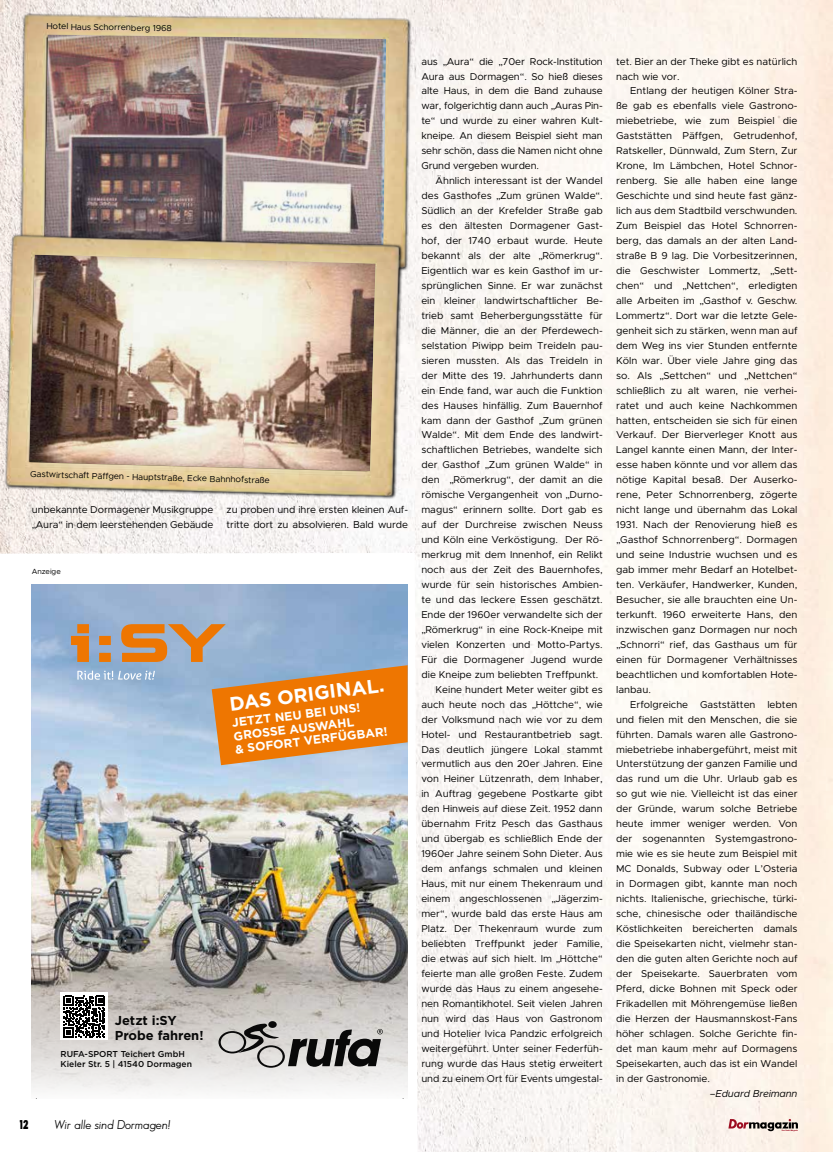
<style>
.page{position:relative;width:833px;height:1152px;background:#fff}
.page>*{position:absolute;margin:0;border:0;box-sizing:border-box;transform-origin:0 0}
.t1{font:700 19.5px "Gotham";color:#fff}
.t2{font:700 12.88px/15.5px "Gotham";color:#090909}
.t3{font:italic 12.5px "Sans Serif Book FLF";color:#000}
.t4{font:12.5px "Sans Serif Exb FLF Cond";color:#000}
.t5{font:700 12.25px/13.4px "Gotham";color:#fff}
.t6{font:10px/15px "Metropolis";color:#000}
.t7{font:italic 10px "Metropolis";letter-spacing:-.015em;color:#000}
.t8{font:8.75px "Metropolis";color:#000}
.t9{font:500 8.5px/10.2px "Gotham";color:#090909}
.t10{font:7.5px "Metropolis";letter-spacing:-.01em;color:#000}
.t11{font:1.88px "Sans Serif Bld FLF";letter-spacing:-.03em;color:#9d0d21}
</style>
<div class="page">
<img style="left:0;top:0;width:833px;height:1152px">
<svg style="left:728px;top:1119px;width:70px;height:12px"></svg>
<img style="left:15px;top:0;width:421px;height:274px">
<img style="left:45px;top:34px;width:341px;height:187px">
<img style="left:0;top:221px;width:427px;height:281px">
<svg style="left:29px;top:254px;width:348px;height:217px;background:#b6a391"></svg>
<img style="left:32px;top:584px;width:375px;height:373px">
<svg style="left:32px;top:957px;width:375px;height:141px;background:#c9c5c1"></svg>
<svg style="left:268px;top:1021px;width:9px;height:7px"></svg>
<svg style="left:218px;top:1023px;width:165px;height:44px;background:#979694"></svg>
<svg style="left:71px;top:624px;width:336px;height:141px;background:#bca189"></svg>
<svg style="left:61px;top:992px;width:47px;height:48px"></svg>
<svg style="left:64px;top:995px;width:41px;height:42px"></svg>
<svg style="left:32px;top:584px;width:5px;height:6px"></svg>
<p class="t8" style="left:47px;top:21px;width:127px;rotate:1deg">Hotel Haus Schorrenberg 1968</p>
<p class="t8" style="left:30px;top:469px;width:241px;rotate:1deg">Gastwirtschaft Päffgen - Hauptstraße, Ecke Bahnhofstraße</p>
<p class="t6" style="left:32px;top:502px;width:183px">unbekannte Dormagener Musikgruppe „Aura“ in dem leerstehenden Gebäude</p>
<p class="t6" style="left:227px;top:502px;width:183px">zu proben und ihre ersten kleinen Auf&shy;tritte dort zu absolvieren. Bald wurde</p>
<p class="t10" style="left:32px;top:567px;width:30px">Anzeige</p>
<h1 class="t1" style="left:228px;top:691px;width:157px;rotate:-7deg">DAS ORIGINAL.</h1>
<p class="t5" style="left:231px;top:716px;width:155px;rotate:-7deg">JETZT NEU BEI UNS!<br>GROSSE AUSWAHL<br>&amp; SOFORT VERFÜGBAR!</p>
<p class="t2" style="left:115px;top:1012px;width:90px">Jetzt i:SY<br>Probe fahren!</p>
<p class="t9" style="left:61px;top:1048px;width:133px">RUFA-SPORT Teichert GmbH<br>Kieler Str. 5 | 41540 Dormagen</p>
<p class="t6" style="left:421px;top:54px;width:183px;text-align:justify">aus „Aura“ die „70er Rock-Institution Aura aus Dormagen“. So hieß dieses alte Haus, in dem die Band zuhause war, folgerichtig dann auch „Auras Pin&shy;te“ und wurde zu einer wahren Kult&shy;kneipe. An diesem Beispiel sieht man sehr schön, dass die Namen nicht ohne Grund vergeben wurden.</p>
<p class="t6" style="left:435px;top:173px;width:169px">Ähnlich interessant ist der Wandel</p>
<p class="t6" style="left:421px;top:188px;width:183px">des Gasthofes „Zum grünen Walde“.</p>
<p class="t6" style="left:421px;top:203px;width:183px">Südlich an der Krefelder Straße gab</p>
<p class="t6" style="left:421px;top:218px;width:183px">es den ältesten Dormagener Gast-</p>
<p class="t6" style="left:421px;top:233px;width:183px">hof, der 1740 erbaut wurde. Heute</p>
<p class="t6" style="left:421px;top:248px;width:183px">bekannt als der alte „Römerkrug“.</p>
<p class="t6" style="left:421px;top:263px;width:183px">Eigentlich war es kein Gasthof im ur-</p>
<p class="t6" style="left:421px;top:278px;width:183px">sprünglichen Sinne. Er war zunächst</p>
<p class="t6" style="left:421px;top:293px;width:183px">ein kleiner landwirtschaftlicher Be-</p>
<p class="t6" style="left:421px;top:308px;width:183px">trieb samt Beherbergungsstätte für</p>
<p class="t6" style="left:421px;top:323px;width:183px">die Männer, die an der Pferdewech-</p>
<p class="t6" style="left:421px;top:338px;width:183px">selstation Piwipp beim Treideln pau-</p>
<p class="t6" style="left:421px;top:353px;width:183px">sieren mussten. Als das Treideln in</p>
<p class="t6" style="left:421px;top:368px;width:183px">der Mitte des 19. Jahrhunderts dann</p>
<p class="t6" style="left:421px;top:383px;width:183px">ein Ende fand, war auch die Funktion</p>
<p class="t6" style="left:421px;top:397px;width:183px">des Hauses hinfällig. Zum Bauernhof</p>
<p class="t6" style="left:421px;top:412px;width:183px">kam dann der Gasthof „Zum grünen</p>
<p class="t6" style="left:421px;top:427px;width:183px">Walde“. Mit dem Ende des landwirt-</p>
<p class="t6" style="left:421px;top:442px;width:183px">schaftlichen Betriebes, wandelte sich</p>
<p class="t6" style="left:421px;top:457px;width:183px">der Gasthof „Zum grünen Walde“ in</p>
<p class="t6" style="left:421px;top:472px;width:183px">den „Römerkrug“, der damit an die</p>
<p class="t6" style="left:421px;top:487px;width:183px">römische Vergangenheit von „Durno-</p>
<p class="t6" style="left:421px;top:502px;width:183px">magus“ erinnern sollte. Dort gab es</p>
<p class="t6" style="left:421px;top:517px;width:183px">auf der Durchreise zwischen Neuss</p>
<p class="t6" style="left:421px;top:532px;width:183px">und Köln eine Verköstigung. Der Rö-</p>
<p class="t6" style="left:421px;top:547px;width:183px">merkrug mit dem Innenhof, ein Relikt</p>
<p class="t6" style="left:421px;top:562px;width:183px">noch aus der Zeit des Bauernhofes,</p>
<p class="t6" style="left:421px;top:577px;width:183px">wurde für sein historisches Ambien-</p>
<p class="t6" style="left:421px;top:592px;width:183px">te und das leckere Essen geschätzt.</p>
<p class="t6" style="left:421px;top:607px;width:183px">Ende der 1960er verwandelte sich der</p>
<p class="t6" style="left:421px;top:622px;width:183px">„Römerkrug“ in eine Rock-Kneipe mit</p>
<p class="t6" style="left:421px;top:637px;width:183px">vielen Konzerten und Motto-Partys.</p>
<p class="t6" style="left:421px;top:652px;width:183px">Für die Dormagener Jugend wurde</p>
<p class="t6" style="left:421px;top:667px;width:179px">die Kneipe zum beliebten Treffpunkt.</p>
<p class="t6" style="left:435px;top:682px;width:169px">Keine hundert Meter weiter gibt es</p>
<p class="t6" style="left:421px;top:696px;width:183px">auch heute noch das „Höttche“, wie</p>
<p class="t6" style="left:421px;top:711px;width:183px">der Volksmund nach wie vor zu dem</p>
<p class="t6" style="left:421px;top:726px;width:183px">Hotel- und Restaurantbetrieb sagt.</p>
<p class="t6" style="left:421px;top:741px;width:183px">Das deutlich jüngere Lokal stammt</p>
<p class="t6" style="left:421px;top:756px;width:183px">vermutlich aus den 20er Jahren. Eine</p>
<p class="t6" style="left:421px;top:771px;width:183px">von Heiner Lützenrath, dem Inhaber,</p>
<p class="t6" style="left:421px;top:786px;width:183px">in Auftrag gegebene Postkarte gibt</p>
<p class="t6" style="left:421px;top:801px;width:183px">den Hinweis auf diese Zeit. 1952 dann</p>
<p class="t6" style="left:421px;top:816px;width:183px">übernahm Fritz Pesch das Gasthaus</p>
<p class="t6" style="left:421px;top:831px;width:183px">und übergab es schließlich Ende der</p>
<p class="t6" style="left:421px;top:846px;width:183px">1960er Jahre seinem Sohn Dieter. Aus</p>
<p class="t6" style="left:421px;top:861px;width:183px">dem anfangs schmalen und kleinen</p>
<p class="t6" style="left:421px;top:876px;width:183px">Haus, mit nur einem Thekenraum und</p>
<p class="t6" style="left:421px;top:891px;width:183px">einem angeschlossenen „Jägerzim-</p>
<p class="t6" style="left:421px;top:906px;width:183px">mer“, wurde bald das erste Haus am</p>
<p class="t6" style="left:421px;top:921px;width:183px">Platz. Der Thekenraum wurde zum</p>
<p class="t6" style="left:421px;top:936px;width:183px">beliebten Treffpunkt jeder Familie,</p>
<p class="t6" style="left:421px;top:951px;width:183px">die etwas auf sich hielt. Im „Höttche“</p>
<p class="t6" style="left:421px;top:966px;width:183px">feierte man alle großen Feste. Zudem</p>
<p class="t6" style="left:421px;top:981px;width:183px">wurde das Haus zu einem angesehe-</p>
<p class="t6" style="left:421px;top:995px;width:183px">nen Romantikhotel. Seit vielen Jahren</p>
<p class="t6" style="left:421px;top:1010px;width:183px">nun wird das Haus von Gastronom</p>
<p class="t6" style="left:421px;top:1025px;width:183px">und Hotelier Ivica Pandzic erfolgreich</p>
<p class="t6" style="left:421px;top:1040px;width:183px">weitergeführt. Unter seiner Federfüh-</p>
<p class="t6" style="left:421px;top:1055px;width:183px">rung wurde das Haus stetig erweitert</p>
<p class="t6" style="left:421px;top:1070px;width:183px">und zu einem Ort für Events umgestal-</p>
<p class="t6" style="left:616px;top:54px;width:183px">tet. Bier an der Theke gibt es natürlich nach wie vor.</p>
<p class="t6" style="left:616px;top:84px;width:183px;text-align:justify;text-indent:14px">Entlang der heutigen Kölner Stra&shy;ße gab es ebenfalls viele Gastrono&shy;miebetriebe, wie zum Beispiel die Gaststätten Päffgen, Getrudenhof, Ratskeller, Dünnwald, Zum Stern, Zur Krone, Im Lämbchen, Hotel Schnor&shy;renberg. Sie alle haben eine lange Geschichte und sind heute fast gänz&shy;lich aus dem Stadtbild verschwunden.<br>Zum Beispiel das Hotel Schnorren&shy;berg, das damals an der alten Land&shy;straße B 9 lag. Die Vorbesitzerinnen, die Geschwister Lommertz, „Sett&shy;chen“ und „Nettchen“, erledigten alle Arbeiten im „Gasthof v. Geschw.<br>Lommertz“. Dort war die letzte Gele&shy;genheit sich zu stärken, wenn man auf dem Weg ins vier Stunden entfernte Köln war. Über viele Jahre ging das so. Als „Settchen“ und „Nettchen“ schließlich zu alt waren, nie verhei&shy;ratet und auch keine Nachkommen hatten, entscheiden sie sich für einen Verkauf. Der Bierverleger Knott aus Langel kannte einen Mann, der Inter&shy;esse haben könnte und vor allem das nötige Kapital besaß. Der Auserko&shy;rene, Peter Schnorrenberg, zögerte nicht lange und übernahm das Lokal 1931. Nach der Renovierung hieß es „Gasthof Schnorrenberg“. Dormagen und seine Industrie wuchsen und es gab immer mehr Bedarf an Hotelbet&shy;ten. Verkäufer, Handwerker, Kunden, Besucher, sie alle brauchten eine Un&shy;terkunft. 1960 erweiterte Hans, den inzwischen ganz Dormagen nur noch „Schnorri“ rief, das Gasthaus um für einen für Dormagener Verhältnisses beachtlichen und komfortablen Hote&shy;lanbau.</p>
<p class="t6" style="left:616px;top:696px;width:183px;text-align:justify;text-indent:14px">Erfolgreiche Gaststätten lebten und fielen mit den Menschen, die sie führten. Damals waren alle Gastrono&shy;miebetriebe inhabergeführt, meist mit Unterstützung der ganzen Familie und das rund um die Uhr. Urlaub gab es so gut wie nie. Vielleicht ist das einer der Gründe, warum solche Betriebe heute immer weniger werden. Von der sogenannten Systemgastrono&shy;mie wie es sie heute zum Beispiel mit MC Donalds, Subway oder L’Osteria in Dormagen gibt, kannte man noch nichts. Italienische, griechische, türki&shy;sche, chinesische oder thailändische Köstlichkeiten bereicherten damals die Speisekarten nicht, vielmehr stan&shy;den die guten alten Gerichte noch auf der Speisekarte. Sauerbraten vom Pferd, dicke Bohnen mit Speck oder Frikadellen mit Möhrengemüse ließen die Herzen der Hausmannskost-Fans höher schlagen. Solche Gerichte fin&shy;det man kaum mehr auf Dormagens Speisekarten, auch das ist ein Wandel in der Gastronomie.</p>
<p class="t7" style="left:710px;top:1086px;width:89px">–Eduard Breimann</p>
<p class="t4" style="left:20px;top:1117px;width:10px">12</p>
<p class="t3" style="left:54px;top:1117px;width:118px">Wir alle sind Dormagen!</p>
<p class="t11" style="left:782px;top:1129px;width:18px">Das Stadt-Magazin</p>
</div>
